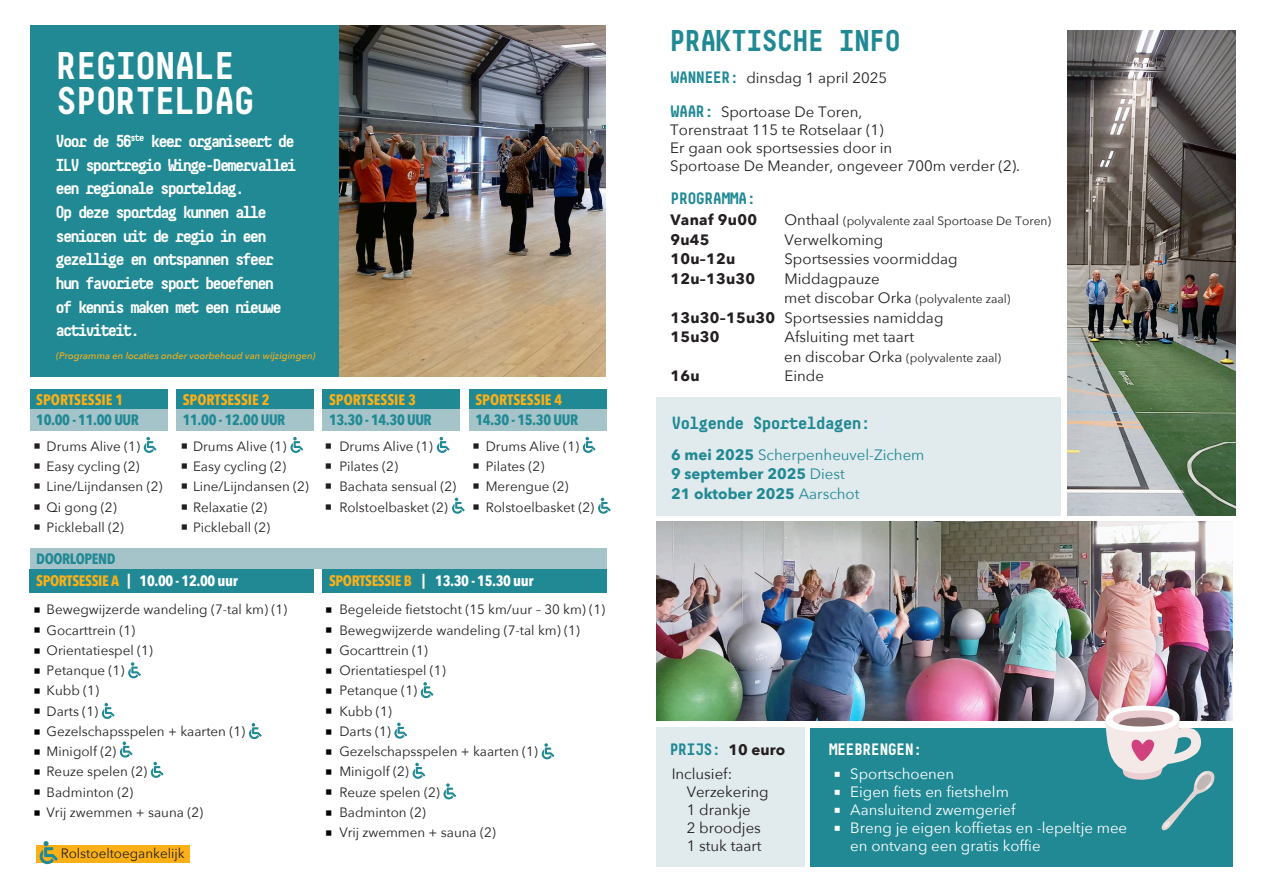
<style>
.page{position:relative;width:1263px;height:893px;background:#fff}
.page>*{position:absolute;margin:0;border:0;box-sizing:border-box;transform-origin:0 0}
.t1{font:700 38.55px/34.5px "Decima Mono";letter-spacing:-.09em;color:#fff}
.t2{font:700 30px "Decima Mono";letter-spacing:-.09em;color:#208994}
.t3{font:700 17.7px "Decima Mono";letter-spacing:-.09em;color:#208994}
.t4{font:700 17.25px/23.7px "Decima Mono";letter-spacing:-.155em;color:#fff}
.t5{font:700 16.5px "Decima Mono";letter-spacing:-.09em;color:#208994}
.t6{font:700 16.5px "Decima Mono";letter-spacing:-.09em;color:#fff}
.t7{font:15px/18px "Avenir Next";color:#231f20}
.t8{font:15px/18px "Avenir Next";color:#fff}
.t9{font:700 15px/19.5px "Avenir Next";color:#208994}
.t10{font:700 15px "Avenir Next Condensed";letter-spacing:-.025em;color:#208994}
.t11{font:700 15px "Avenir Next Condensed";letter-spacing:-.025em;color:#fff}
.t12{font:700 15px "Avenir Next Condensed";color:#fbb017}
.t13{font:700 15px "Avenir Next";letter-spacing:.02em;color:#231f20}
.t14{font:13.5px/20.2px "Avenir Next";color:#231f20}
.t15{font:13.5px/20.2px "Wingdings 2";color:#040503;text-align:justify}
.t16{font:13.5px/20.2px "Wingdings 2";color:#231f20;text-align:justify}
.t17{font:12.75px/18px "Wingdings 2";color:#fff;text-align:justify}
.t18{font:12px "Avenir Next";color:#231f20}
.t19{font:italic 500 9.45px "Avenir Next";color:#fbb017}
.s1{color:#040503}
.s2{color:#fbb017}
.s3{font-family:"Decima Mono";font-weight:700;font-size:16.5px;color:#208994}
.s4{font-size:15px}
.s5{font-weight:700}
.s6{font-weight:400}
.s7{font-family:"Avenir Next";font-size:15px;color:#231f20}
</style>
<div class="page">
<div style="left:36px;top:845px;width:154px;height:18px;background:#fbb017"></div>
<img style="left:656px;top:522px;width:577px;height:199px">
<div style="left:26px;top:26px;width:314px;height:351px;background:#208994"></div>
<img style="left:340px;top:26px;width:266px;height:351px">
<div style="left:0;top:1px;width:30px;height:892px;background:#fff"></div>
<div style="left:811px;top:728px;width:427px;height:139px;background:#208994"></div>
<div style="left:656px;top:727px;width:149px;height:140px;background:#e1eaed"></div>
<svg style="left:1101px;top:702px;width:114px;height:129px"></svg>
<div style="left:30px;top:389px;width:137px;height:21px;background:#208994"></div>
<div style="left:30px;top:409px;width:137px;height:21px;background:#a4c4ca"></div>
<div style="left:176px;top:389px;width:138px;height:21px;background:#208994"></div>
<div style="left:176px;top:409px;width:138px;height:21px;background:#a4c4ca"></div>
<svg style="left:437px;top:437px;width:12px;height:16px"></svg>
<svg style="left:290px;top:437px;width:13px;height:16px"></svg>
<svg style="left:144px;top:437px;width:12px;height:16px"></svg>
<div style="left:323px;top:389px;width:137px;height:21px;background:#208994"></div>
<div style="left:323px;top:409px;width:137px;height:21px;background:#a4c4ca"></div>
<div style="left:469px;top:389px;width:138px;height:21px;background:#208994"></div>
<div style="left:469px;top:409px;width:138px;height:21px;background:#a4c4ca"></div>
<svg style="left:583px;top:437px;width:12px;height:16px"></svg>
<div style="left:30px;top:569px;width:284px;height:23px;background:#208994"></div>
<div style="left:323px;top:569px;width:284px;height:23px;background:#208994"></div>
<div style="left:30px;top:548px;width:577px;height:21px;background:#a4c4ca"></div>
<svg style="left:249px;top:723px;width:13px;height:16px"></svg>
<svg style="left:102px;top:703px;width:13px;height:16px"></svg>
<div style="left:656px;top:398px;width:405px;height:118px;background:#e1eaed"></div>
<div style="left:1233px;top:0;width:30px;height:893px;background:#fff"></div>
<svg style="left:40px;top:841px;width:18px;height:23px"></svg>
<svg style="left:452px;top:498px;width:13px;height:16px"></svg>
<svg style="left:598px;top:498px;width:13px;height:16px"></svg>
<svg style="left:128px;top:662px;width:13px;height:16px"></svg>
<svg style="left:120px;top:741px;width:13px;height:17px"></svg>
<svg style="left:151px;top:762px;width:12px;height:16px"></svg>
<svg style="left:421px;top:682px;width:12px;height:16px"></svg>
<svg style="left:394px;top:723px;width:13px;height:16px"></svg>
<svg style="left:542px;top:743px;width:12px;height:16px"></svg>
<svg style="left:413px;top:763px;width:12px;height:16px"></svg>
<svg style="left:443px;top:783px;width:13px;height:16px"></svg>
<img style="left:1068px;top:30px;width:168px;height:486px">
<h1 class="t1" style="left:55px;top:48px;width:202px">REGIONALE<br>SPORTELDAG</h1>
<p class="t4" style="left:55px;top:129px;width:243px">Voor de 56<sup>ste</sup> keer organiseert de<br>ILV sportregio Winge-Demervallei een regionale sporteldag.<br>Op deze sportdag kunnen alle senioren uit de regio in een gezellige en ontspannen sfeer hun favoriete sport beoefenen<br>of kennis maken met een nieuwe activiteit.</p>
<p class="t19" style="left:56px;top:348px;width:261px">(Programma en locaties onder voorbehoud van wĳzigingen)</p>
<p class="t12" style="left:36px;top:390px;width:88px">SPORTSESSIE 1</p>
<p class="t10" style="left:36px;top:410px;width:104px">10.00 - 11.00 UUR</p>
<p class="t14" style="left:33px;top:435px;width:108px">○ Drums Alive (1)</p>
<p class="t14" style="left:33px;top:456px;width:108px">○ Easy cycling (2)</p>
<p class="t14" style="left:33px;top:476px;width:131px">○ Line/Lĳndansen (2)</p>
<p class="t14" style="left:33px;top:496px;width:85px">○ Qi gong (2)</p>
<p class="t14" style="left:33px;top:516px;width:92px">○ Pickleball (2)</p>
<p class="t12" style="left:183px;top:390px;width:88px">SPORTSESSIE 2</p>
<p class="t10" style="left:183px;top:410px;width:104px">11.00 - 12.00 UUR</p>
<p class="t14" style="left:181px;top:435px;width:107px">○ Drums Alive (1)</p>
<p class="t14" style="left:181px;top:456px;width:107px">○ Easy cycling (2)</p>
<p class="t14" style="left:181px;top:476px;width:130px">○ Line/Lĳndansen (2)</p>
<p class="t14" style="left:181px;top:496px;width:88px">○ Relaxatie (2)</p>
<p class="t14" style="left:181px;top:516px;width:91px">○ Pickleball (2)</p>
<p class="t10" style="left:36px;top:550px;width:81px">DOORLOPEND</p>
<p class="t14" style="left:33px;top:599px;width:255px"><span class="s1">○</span> Bewegwĳzerde wandeling (7-tal km) (1)</p>
<p class="t14" style="left:33px;top:619px;width:103px"><span class="s1">○</span> Gocarttrein (1)</p>
<p class="t14" style="left:33px;top:639px;width:121px"><span class="s1">○</span> Orientatiespel (1)</p>
<p class="t14" style="left:33px;top:660px;width:93px"><span class="s1">○</span> Petanque (1)</p>
<p class="t14" style="left:33px;top:680px;width:67px"><span class="s1">○</span> Kubb (1)</p>
<p class="t14" style="left:33px;top:700px;width:66px"><span class="s1">○</span> Darts (1)</p>
<p class="t14" style="left:33px;top:720px;width:213px"><span class="s1">○</span> Gezelschapsspelen + kaarten (1)</p>
<p class="t14" style="left:33px;top:741px;width:84px"><span class="s1">○</span> Minigolf (2)</p>
<p class="t14" style="left:33px;top:761px;width:115px"><span class="s1">○</span> Reuze spelen (2)</p>
<p class="t14" style="left:33px;top:781px;width:101px"><span class="s1">○</span> Badminton (2)</p>
<p class="t14" style="left:33px;top:801px;width:171px"><span class="s1">○</span> Vrĳ zwemmen + sauna (2)</p>
<p class="t11" style="left:36px;top:572px;width:203px"><span class="s2">SPORTSESSIE A</span> | 10.00 - 12.00 uur</p>
<p class="t14" style="left:61px;top:842px;width:125px">Rolstoeltoegankelĳk</p>
<p class="t12" style="left:329px;top:390px;width:88px">SPORTSESSIE 3</p>
<p class="t10" style="left:329px;top:410px;width:104px">13.30 - 14.30 UUR</p>
<p class="t14" style="left:339px;top:435px;width:118px">Drums Alive (1)<br>Pilates (2)<br>Bachata sensual (2)<br>Rolstoelbasket (2)</p>
<p class="t16" style="left:325px;top:436px;width:9px">○ ○ ○ ○</p>
<p class="t12" style="left:475px;top:390px;width:88px">SPORTSESSIE 4</p>
<p class="t10" style="left:475px;top:410px;width:104px">14.30 - 15.30 UUR</p>
<p class="t14" style="left:472px;top:435px;width:108px">○ Drums Alive (1)</p>
<p class="t14" style="left:472px;top:456px;width:73px">○ Pilates (2)</p>
<p class="t14" style="left:472px;top:476px;width:98px">○ Merengue (2)</p>
<p class="t14" style="left:472px;top:496px;width:123px">○ Rolstoelbasket (2)</p>
<p class="t11" style="left:329px;top:572px;width:206px"><span class="s2">SPORTSESSIE B</span> | 13.30 - 15.30 uur</p>
<p class="t15" style="left:325px;top:601px;width:9px">○ ○ ○ ○ ○ ○ ○ ○ ○ ○ ○ ○</p>
<p class="t14" style="left:339px;top:599px;width:267px">Begeleide fietstocht (15 km/uur – 30 km) (1)<br>Bewegwĳzerde wandeling (7-tal km) (1)<br>Gocarttrein (1)<br>Orientatiespel (1)<br>Petanque (1)<br>Kubb (1)<br>Darts (1)<br>Gezelschapsspelen + kaarten (1)<br>Minigolf (2)<br>Reuze spelen (2)<br>Badminton (2)<br>Vrĳ zwemmen + sauna (2)</p>
<h2 class="t2" style="left:669px;top:23px;width:235px">PRAKTISCHE INFO</h2>
<p class="t7" style="left:670px;top:68px;width:218px"><span class="s3">WANNEER:</span> dinsdag 1 april 2025</p>
<p class="t7" style="left:670px;top:102px;width:351px"><span class="s3">WAAR:</span> Sportoase De Toren,<br>Torenstraat 115 te Rotselaar (1)<br>Er gaan ook sportsessies door in<br>Sportoase De Meander, ongeveer 700m verder (2).</p>
<p class="t5" style="left:670px;top:188px;width:87px">PROGRAMMA:</p>
<p class="t13" style="left:670px;top:207px;width:88px">Vanaf 9u00</p>
<p class="t18" style="left:784px;top:211px;width:268px"><span class="s4">Onthaal</span> (polyvalente zaal Sportoase De Toren)</p>
<p class="t13" style="left:670px;top:226px;width:41px">9u45</p>
<p class="t7" style="left:784px;top:230px;width:100px">Verwelkoming</p>
<p class="t13" style="left:670px;top:246px;width:66px">10u–12u</p>
<p class="t7" style="left:784px;top:249px;width:175px">Sportsessies voormiddag</p>
<p class="t13" style="left:670px;top:265px;width:86px">12u–13u30</p>
<p class="t7" style="left:784px;top:269px;width:97px">Middagpauze</p>
<p class="t18" style="left:784px;top:289px;width:228px"><span class="s4">met discobar Orka</span> (polyvalente zaal)</p>
<p class="t7" style="left:670px;top:307px;width:274px;line-height:19.5px"><span class="s5">13u30–15u30</span> Sportsessies namiddag<br><span class="s5">15u30</span></p>
<p class="t7" style="left:784px;top:327px;width:131px">Afsluiting met taart</p>
<p class="t18" style="left:784px;top:347px;width:218px"><span class="s4">en discobar Orka</span> (polyvalente zaal)</p>
<p class="t13" style="left:670px;top:363px;width:31px">16u</p>
<p class="t7" style="left:784px;top:366px;width:41px">Einde</p>
<h3 class="t3" style="left:671px;top:412px;width:202px">Volgende Sporteldagen:</h3>
<p class="t9" style="left:671px;top:444px;width:255px">6 mei 2025 <span class="s6">Scherpenheuvel-Zichem<br></span>9 september 2025 <span class="s6">Diest<br></span>21 oktober 2025 <span class="s6">Aarschot</span></p>
<p class="t5" style="left:669px;top:740px;width:117px">PRIJS: <span class="s7">10 euro</span></p>
<p class="t7" style="left:687px;top:764px;width:84px;text-indent:-15px">Inclusief:<br>Verzekering<br>1 drankje<br>2 broodjes<br>1 stuk taart</p>
<p class="t6" style="left:828px;top:740px;width:96px">MEEBRENGEN:</p>
<p class="t8" style="left:850px;top:764px;width:278px">Sportschoenen<br>Eigen fiets en fietshelm<br>Aansluitend zwemgerief<br>Breng je eigen koffietas en -lepeltje mee en ontvang een gratis koffie</p>
<p class="t17" style="left:834px;top:766px;width:9px">○ ○ ○ ○</p>
</div>
